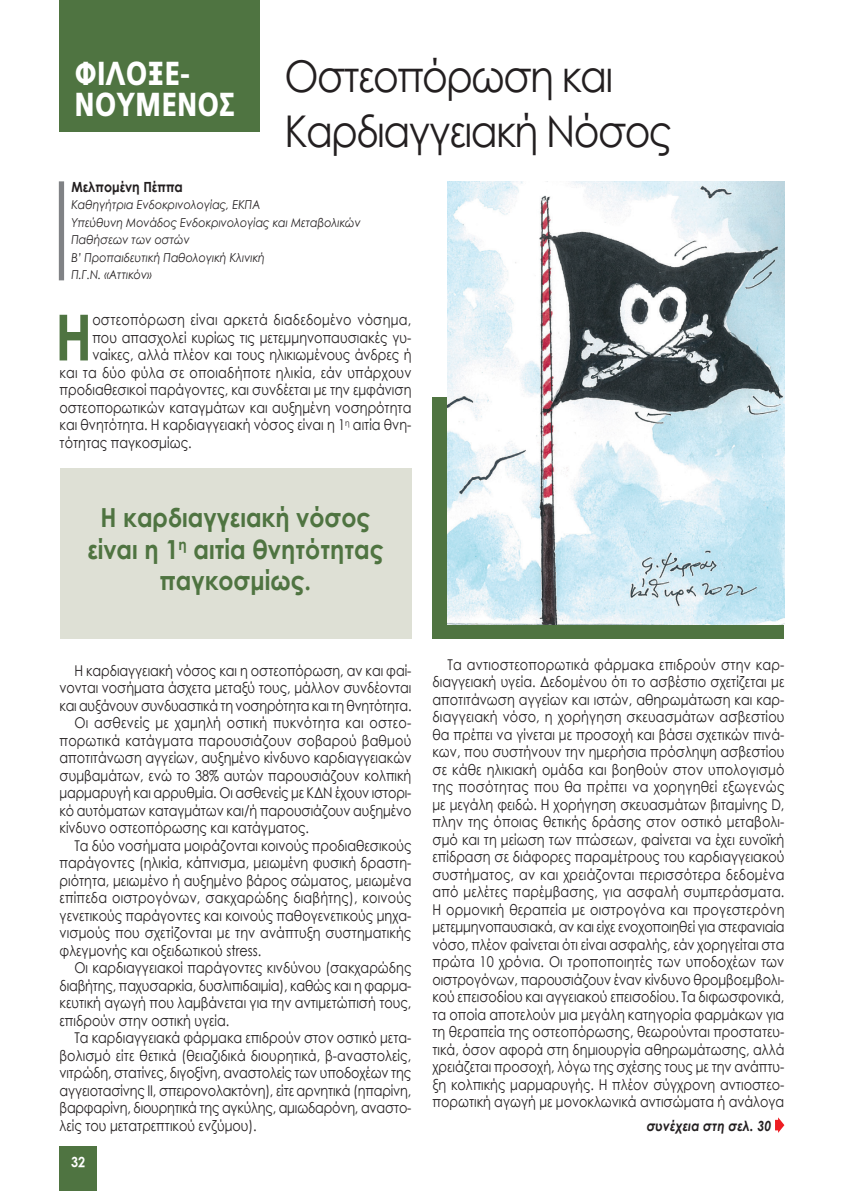
<style>
.page{position:relative;width:844px;height:1191px;background:#fff}
.page>*{position:absolute;margin:0;border:0;box-sizing:border-box;transform-origin:0 0}
._1h_paragrafos{font:700 63.52px "Century Gothic";color:#4f7441;scale:.86 1}
.TITLOS{font:43.75px/54.2px "Century Gothic";letter-spacing:-.04em;color:#231f20;scale:.9 1}
.t1{font:900 33.25px/31.5px "PF Catalog";color:#fff;scale:.8 1}
.TITLOS-2{font:700 26.25px/31.5px "Century Gothic";color:#4f7441;text-align:center;scale:.9 1}
.KEIMENO{font:14.88px/17.5px "Century Gothic";color:#231f20;text-align:justify;scale:.86 1}
._1h_paragrafos-2{font:14.88px "Century Gothic";color:#231f20;scale:.86 1}
._1h_paragrafos-3{font:14.88px "Century Gothic";letter-spacing:.02em;color:#231f20;scale:.86 1}
.SYNEXEIA{font:italic 700 14px "Century Gothic";letter-spacing:.01em;color:#231f20;scale:.88 1}
.SIGRAFEAS{font:700 14px "Century Gothic";color:#231f20;scale:.9 1}
.t2{font:14px "SK Century Gothic Pol Uni W Bold";color:#fff;scale:.9 1}
.SIGRAF__SXOLIA{font:italic 12.25px/17.5px "Century Gothic";color:#231f20;scale:.9 1}
</style>
<div class="page">
<div style="left:60px;top:1146px;width:37px;height:45px;background:#4f7441"></div>
<div style="left:60px;top:0;width:199px;height:131px;background:#4f7441"></div>
<div style="left:59px;top:181px;width:5px;height:99px;background:#808285"></div>
<div style="left:432px;top:397px;width:352px;height:241px;background:#4f7441"></div>
<svg style="left:775px;top:1117px;width:9px;height:15px"></svg>
<div style="left:60px;top:468px;width:351px;height:170px;background:#dee0d5"></div>
<img style="left:447px;top:181px;width:337px;height:443px">
<p class="t1" style="left:74px;top:57px;width:202px">ΦΙΛΟΞΕ-<br>ΝΟΥΜΕΝΟΣ</p>
<p class="TITLOS" style="left:284px;top:49px;width:431px">Οστεοπόρωση και<br>Καρδιαγγειακή Νόσος</p>
<p class="SIGRAFEAS" style="left:71px;top:176px;width:125px">Μελπομένη Πέππα</p>
<p class="SIGRAF__SXOLIA" style="left:71px;top:196px;width:212px">Καθηγήτρια Ενδοκρινολογίας, ΕΚΠΑ</p>
<p class="SIGRAF__SXOLIA" style="left:71px;top:213px;width:323px">Υπεύθυνη Μονάδος Ενδοκρινολογίας και Μεταβολικών<br>Παθήσεων των οστών</p>
<p class="SIGRAF__SXOLIA" style="left:71px;top:248px;width:216px">Β’ Προπαιδευτική Παθολογική Κλινική</p>
<p class="SIGRAF__SXOLIA" style="left:71px;top:266px;width:91px">Π.Γ.Ν. «Αττικόν»</p>
<p class="_1h_paragrafos" style="left:55px;top:289px;width:45px">Η</p>
<p class="_1h_paragrafos-3" style="left:92px;top:310px;width:372px">οστεοπόρωση είναι αρκετά διαδεδομένο νόσημα,</p>
<p class="_1h_paragrafos-2" style="left:92px;top:327px;width:372px">που απασχολεί κυρίως τις μετεμμηνοπαυσιακές γυ-</p>
<p class="_1h_paragrafos-2" style="left:92px;top:345px;width:372px">ναίκες, αλλά πλέον και τους ηλικιωμένους άνδρες ή</p>
<p class="_1h_paragrafos-2" style="left:60px;top:362px;width:410px">και τα δύο φύλα σε οποιαδήποτε ηλικία, εάν υπάρχουν</p>
<p class="_1h_paragrafos-2" style="left:60px;top:380px;width:410px">προδιαθεσικοί παράγοντες, και συνδέεται με την εμφάνιση</p>
<p class="_1h_paragrafos-2" style="left:60px;top:397px;width:410px">οστεοπορωτικών καταγμάτων και αυξημένη νοσηρότητα</p>
<p class="_1h_paragrafos-2" style="left:60px;top:415px;width:410px">και θνητότητα. Η καρδιαγγειακή νόσος είναι η 1<sup>η</sup> αιτία θνη-</p>
<p class="_1h_paragrafos-2" style="left:60px;top:432px;width:155px">τότητας παγκοσμίως.</p>
<p class="TITLOS-2" style="left:87px;top:501px;width:330px">Η καρδιαγγειακή νόσος είναι η 1<sup>η</sup> αιτία θνητότητας παγκοσμίως.</p>
<p class="KEIMENO" style="left:60px;top:661px;width:411px;text-indent:15px">Η καρδιαγγειακή νόσος και η οστεοπόρωση, αν και φαί&shy;νονται νοσήματα άσχετα μεταξύ τους, μάλλον συνδέονται και αυξάνουν συνδυαστικά τη νοσηρότητα και τη θνητότητα.</p>
<p class="KEIMENO" style="left:60px;top:713px;width:410px;text-indent:15px">Οι ασθενείς με χαμηλή οστική πυκνότητα και οστεο&shy;πορωτικά κατάγματα παρουσιάζουν σοβαρού βαθμού αποτιτάνωση αγγείων, αυξημένο κίνδυνο καρδιαγγειακών συμβαμάτων, ενώ το 38% αυτών παρουσιάζουν κολπική μαρμαρυγή και αρρυθμία. Οι ασθενείς με ΚΔΝ έχουν ιστορι&shy;κό αυτόματων καταγμάτων και/ή παρουσιάζουν αυξημένο κίνδυνο οστεοπόρωσης και κατάγματος.</p>
<p class="KEIMENO" style="left:60px;top:836px;width:410px;text-indent:15px">Τα δύο νοσήματα μοιράζονται κοινούς προδιαθεσικούς παράγοντες (ηλικία, κάπνισμα, μειωμένη φυσική δραστη&shy;ριότητα, μειωμένο ή αυξημένο βάρος σώματος, μειωμένα επίπεδα οιστρογόνων, σακχαρώδης διαβήτης), κοινούς γενετικούς παράγοντες και κοινούς παθογενετικούς μηχα&shy;νισμούς που σχετίζονται με την ανάπτυξη συστηματικής φλεγμονής και οξειδωτικού stress.</p>
<p class="KEIMENO" style="left:60px;top:958px;width:410px;text-indent:15px">Οι καρδιαγγειακοί παράγοντες κινδύνου (σακχαρώδης διαβήτης, παχυσαρκία, δυσλιπιδαιμία), καθώς και η φαρμα&shy;κευτική αγωγή που λαμβάνεται για την αντιμετώπισή τους, επιδρούν στην οστική υγεία.</p>
<p class="KEIMENO" style="left:60px;top:1028px;width:410px;text-indent:15px">Τα καρδιαγγειακά φάρμακα επιδρούν στον οστικό μετα&shy;βολισμό είτε θετικά (θειαζιδικά διουρητικά, β-αναστολείς, νιτρώδη, στατίνες, διγοξίνη, αναστολείς των υποδοχέων της αγγειοτασίνης ΙΙ, σπειρονολακτόνη), είτε αρνητικά (ηπαρίνη, βαρφαρίνη, διουρητικά της αγκύλης, αμιωδαρόνη, αναστο&shy;λείς του μετατρεπτικού ενζύμου).</p>
<p class="t2" style="left:71px;top:1151px;width:17px">32</p>
<p class="KEIMENO" style="left:432px;top:655px;width:410px;text-indent:15px">Τα αντιοστεοπορωτικά φάρμακα επιδρούν στην καρ&shy;διαγγειακή υγεία. Δεδομένου ότι το ασβέστιο σχετίζεται με αποτιτάνωση αγγείων και ιστών, αθηρωμάτωση και καρ&shy;διαγγειακή νόσο, η χορήγηση σκευασμάτων ασβεστίου θα πρέπει να γίνεται με προσοχή και βάσει σχετικών πινά&shy;κων, που συστήνουν την ημερήσια πρόσληψη ασβεστίου σε κάθε ηλικιακή ομάδα και βοηθούν στον υπολογισμό της ποσότητας που θα πρέπει να χορηγηθεί εξωγενώς με μεγάλη φειδώ. Η χορήγηση σκευασμάτων βιταμίνης D, πλην της όποιας θετικής δράσης στον οστικό μεταβολι&shy;σμό και τη μείωση των πτώσεων, φαίνεται να έχει ευνοϊκή επίδραση σε διάφορες παραμέτρους του καρδιαγγειακού συστήματος, αν και χρειάζονται περισσότερα δεδομένα από μελέτες παρέμβασης, για ασφαλή συμπεράσματα.<br>Η ορμονική θεραπεία με οιστρογόνα και προγεστερόνη μετεμμηνοπαυσιακά, αν και είχε ενοχοποιηθεί για στεφανιαία νόσο, πλέον φαίνεται ότι είναι ασφαλής, εάν χορηγείται στα πρώτα 10 χρόνια. Οι τροποποιητές των υποδοχέων των οιστρογόνων, παρουσιάζουν έναν κίνδυνο θρομβοεμβολι&shy;κού επεισοδίου και αγγειακού επεισοδίου. Τα διφωσφονικά, τα οποία αποτελούν μια μεγάλη κατηγορία φαρμάκων για τη θεραπεία της οστεοπόρωσης, θεωρούνται προστατευ&shy;τικά, όσον αφορά στη δημιουργία αθηρωμάτωσης, αλλά χρειάζεται προσοχή, λόγω της σχέσης τους με την ανάπτυ&shy;ξη κολπικής μαρμαρυγής. Η πλέον σύγχρονη αντιοστεο&shy;πορωτική αγωγή με μονοκλωνικά αντισώματα ή ανάλογα</p>
<p class="SYNEXEIA" style="left:646px;top:1115px;width:143px">συνέχεια στη σελ. 30</p>
</div>
